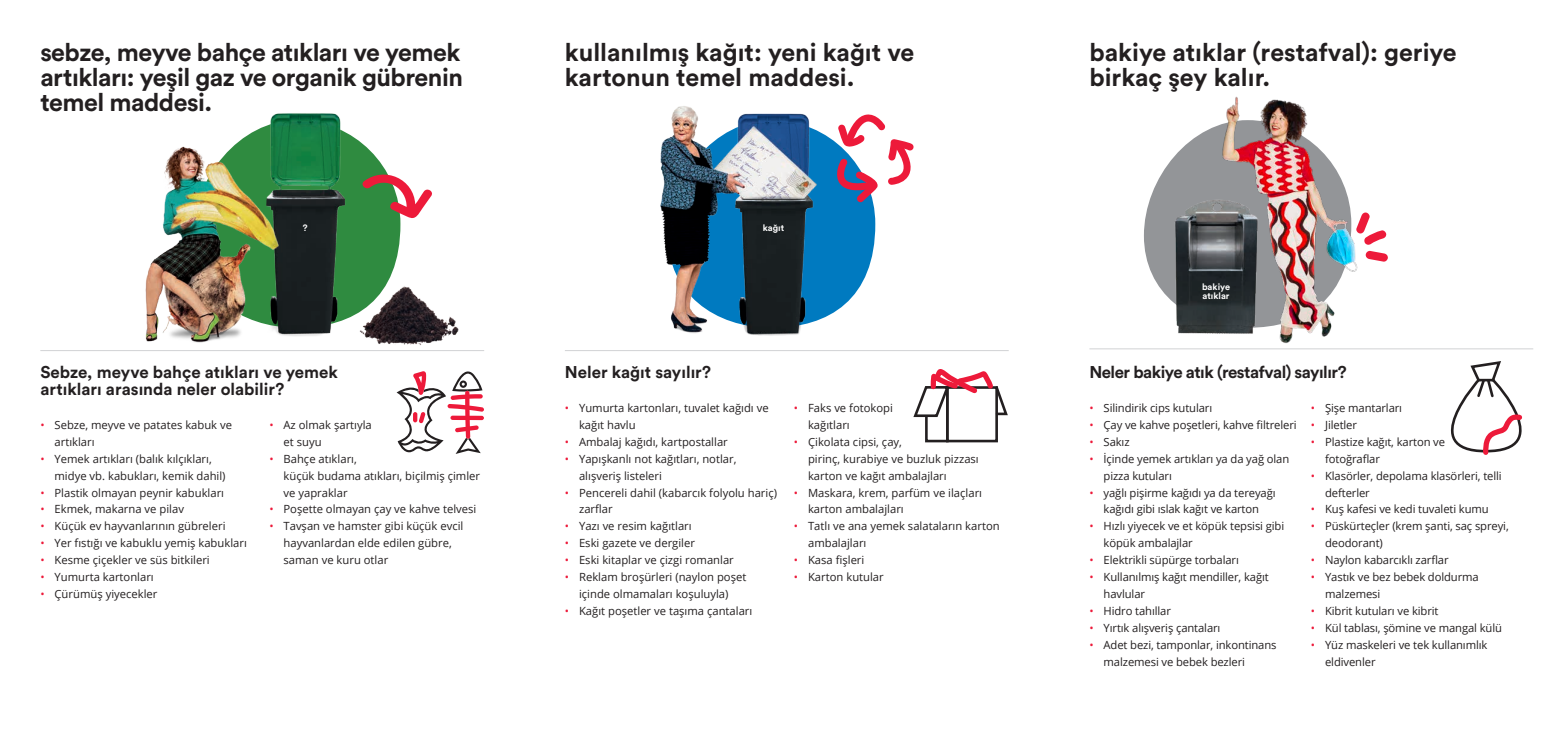
<style>
.page{position:relative;width:1563px;height:745px;background:#fff}
.page>*{position:absolute;margin:0;border:0;box-sizing:border-box;transform-origin:0 0}
.Binnenwerk_-_Titel{font:700 25px/25px "Circular Pro";color:#231f20}
.Binnenwerk_-_Paragra{font:700 16.88px/16.9px "Circular Pro";color:#231f20}
.Binnenwerk_-_Paragra-2{font:700 16.88px "Circular Pro";letter-spacing:-.03em;color:#231f20}
.t1{font:11.25px/16.9px "Open Sans";color:#231f20}
.H2_-_Subtitel{font:700 9.12px "Circular Pro";color:#fff}
.s1{color:#ed1a3a}
</style>
<div class="page">
<svg style="left:1450px;top:361px;width:72px;height:94px"></svg>
<svg style="left:913px;top:369px;width:95px;height:73px"></svg>
<svg style="left:396px;top:371px;width:88px;height:83px"></svg>
<hr style="left:565px;top:350px;width:443px;height:1px;background:#d1d2d4">
<hr style="left:40px;top:350px;width:444px;height:1px;background:#d1d2d4">
<hr style="left:1089px;top:348px;width:444px;height:1px;background:#d1d2d4">
<img style="left:660px;top:106px;width:141px;height:230px">
<svg style="left:668px;top:114px;width:246px;height:213px"></svg>
<img style="left:359px;top:313px;width:100px;height:32px">
<svg style="left:246px;top:126px;width:188px;height:201px"></svg>
<img style="left:265px;top:113px;width:82px;height:222px">
<img style="left:145px;top:136px;width:174px;height:207px">
<svg style="left:1144px;top:134px;width:244px;height:164px"></svg>
<img style="left:1201px;top:96px;width:182px;height:254px">
<img style="left:1169px;top:195px;width:94px;height:146px">
<p class="Binnenwerk_-_Titel" style="left:40px;top:38px;width:424px;text-align:justify">sebze, meyve bahçe atıkları ve yemek artıkları: yeşil gaz ve organik gübrenin temel maddesi.</p>
<p class="Binnenwerk_-_Titel" style="left:565px;top:38px;width:351px">kullanılmış kağıt: yeni kağıt ve kartonun temel maddesi.</p>
<p class="H2_-_Subtitel" style="left:303px;top:221px;width:6px">?</p>
<p class="H2_-_Subtitel" style="left:763px;top:221px;width:23px">kağıt</p>
<p class="Binnenwerk_-_Paragra" style="left:40px;top:363px;width:299px">Sebze, meyve bahçe atıkları ve yemek artıkları arasında neler olabilir?</p>
<p class="t1" style="left:55px;top:416px;width:179px;text-indent:-14px"><span class="s1">•</span> Sebze, meyve ve patates kabuk ve artıkları</p>
<p class="t1" style="left:55px;top:449px;width:173px;text-indent:-14px"><span class="s1">•</span> Yemek artıkları (balık kılçıkları, midye vb. kabukları, kemik dahil)</p>
<p class="t1" style="left:40px;top:483px;width:185px"><span class="s1">•</span> Plastik olmayan peynir kabukları</p>
<p class="t1" style="left:40px;top:500px;width:145px"><span class="s1">•</span> Ekmek, makarna ve pilav</p>
<p class="t1" style="left:40px;top:517px;width:187px"><span class="s1">•</span> Küçük ev hayvanlarının gübreleri</p>
<p class="t1" style="left:40px;top:534px;width:208px"><span class="s1">•</span> Yer fıstığı ve kabuklu yemiş kabukları</p>
<p class="t1" style="left:40px;top:551px;width:171px"><span class="s1">•</span> Kesme çiçekler ve süs bitkileri</p>
<p class="t1" style="left:40px;top:568px;width:115px"><span class="s1">•</span> Yumurta kartonları</p>
<p class="t1" style="left:40px;top:584px;width:119px"><span class="s1">•</span> Çürümüş yiyecekler</p>
<p class="t1" style="left:283px;top:416px;width:90px;text-indent:-14px"><span class="s1">•</span> Az olmak şartıyla et suyu</p>
<p class="t1" style="left:283px;top:449px;width:198px;text-indent:-14px"><span class="s1">•</span> Bahçe atıkları,<br>küçük budama atıkları, biçilmiş çimler ve yapraklar</p>
<p class="t1" style="left:269px;top:500px;width:209px"><span class="s1">•</span> Poşette olmayan çay ve kahve telvesi</p>
<p class="t1" style="left:283px;top:517px;width:181px;text-indent:-14px"><span class="s1">•</span> Tavşan ve hamster gibi küçük evcil hayvanlardan elde edilen gübre, saman ve kuru otlar</p>
<p class="Binnenwerk_-_Paragra" style="left:565px;top:363px;width:148px">Neler kağıt sayılır?</p>
<p class="t1" style="left:579px;top:399px;width:191px;text-indent:-14px"><span class="s1">•</span> Yumurta kartonları, tuvalet kağıdı ve kağıt havlu</p>
<p class="t1" style="left:565px;top:433px;width:164px"><span class="s1">•</span> Ambalaj kağıdı, kartpostallar</p>
<p class="t1" style="left:579px;top:449px;width:159px;text-indent:-14px"><span class="s1">•</span> Yapışkanlı not kağıtları, notlar, alışveriş listeleri</p>
<p class="t1" style="left:579px;top:483px;width:200px;text-indent:-14px"><span class="s1">•</span> Pencereli dahil (kabarcık folyolu hariç) zarflar</p>
<p class="t1" style="left:565px;top:517px;width:128px"><span class="s1">•</span> Yazı ve resim kağıtları</p>
<p class="t1" style="left:565px;top:534px;width:132px"><span class="s1">•</span> Eski gazete ve dergiler</p>
<p class="t1" style="left:565px;top:551px;width:170px"><span class="s1">•</span> Eski kitaplar ve çizgi romanlar</p>
<p class="t1" style="left:565px;top:568px;width:183px;text-align:center"><span class="s1">•</span> Reklam broşürleri (naylon poşet içinde olmamaları koşuluyla)</p>
<p class="t1" style="left:565px;top:601px;width:189px"><span class="s1">•</span> Kağıt poşetler ve taşıma çantaları</p>
<p class="t1" style="left:808px;top:399px;width:86px;text-indent:-14px"><span class="s1">•</span> Faks ve fotokopi kağıtları</p>
<p class="t1" style="left:808px;top:433px;width:172px;text-indent:-14px"><span class="s1">•</span> Çikolata cipsi, çay,<br>pirinç, kurabiye ve buzluk pizzası karton ve kağıt ambalajları</p>
<p class="t1" style="left:808px;top:483px;width:175px;text-indent:-14px"><span class="s1">•</span> Maskara, krem, parfüm ve ilaçları karton ambalajları</p>
<p class="t1" style="left:808px;top:517px;width:193px;text-indent:-14px"><span class="s1">•</span> Tatlı ve ana yemek salataların karton ambalajları</p>
<p class="t1" style="left:794px;top:551px;width:72px"><span class="s1">•</span> Kasa fişleri</p>
<p class="t1" style="left:794px;top:568px;width:91px"><span class="s1">•</span> Karton kutular</p>
<p class="Binnenwerk_-_Titel" style="left:1089px;top:38px;width:369px">bakiye atıklar (restafval): geriye birkaç şey kalır.</p>
<p class="H2_-_Subtitel" style="left:1202px;top:280px;width:30px">bakiye</p>
<p class="H2_-_Subtitel" style="left:1202px;top:289px;width:28px">atıklar</p>
<p class="Binnenwerk_-_Paragra-2" style="left:1089px;top:360px;width:259px">Neler bakiye atık (restafval) sayılır?</p>
<p class="t1" style="left:1089px;top:399px;width:124px"><span class="s1">•</span> Silindirik cips kutuları</p>
<p class="t1" style="left:1089px;top:416px;width:209px"><span class="s1">•</span> Çay ve kahve poşetleri, kahve filtreleri</p>
<p class="t1" style="left:1089px;top:433px;width:42px"><span class="s1">•</span> Sakız</p>
<p class="t1" style="left:1103px;top:449px;width:187px;text-indent:-14px"><span class="s1">•</span> İçinde yemek artıkları ya da yağ olan pizza kutuları</p>
<p class="t1" style="left:1089px;top:483px;width:188px;text-align:center"><span class="s1">•</span> yağlı pişirme kağıdı ya da tereyağı kağıdı gibi ıslak kağıt ve karton</p>
<p class="t1" style="left:1103px;top:517px;width:182px;text-indent:-14px"><span class="s1">•</span> Hızlı yiyecek ve et köpük tepsisi gibi köpük ambalajlar</p>
<p class="t1" style="left:1089px;top:551px;width:151px"><span class="s1">•</span> Elektrikli süpürge torbaları</p>
<p class="t1" style="left:1103px;top:568px;width:167px;text-indent:-14px"><span class="s1">•</span> Kullanılmış kağıt mendiller, kağıt havlular</p>
<p class="t1" style="left:1089px;top:601px;width:83px"><span class="s1">•</span> Hidro tahıllar</p>
<p class="t1" style="left:1089px;top:618px;width:133px"><span class="s1">•</span> Yırtık alışveriş çantaları</p>
<p class="t1" style="left:1103px;top:635px;width:174px;text-indent:-14px"><span class="s1">•</span> Adet bezi, tamponlar, inkontinans malzemesi ve bebek bezleri</p>
<p class="t1" style="left:1311px;top:399px;width:93px"><span class="s1">•</span> Şişe mantarları</p>
<p class="t1" style="left:1311px;top:416px;width:48px"><span class="s1">•</span> Jiletler</p>
<p class="t1" style="left:1325px;top:433px;width:121px;text-indent:-14px"><span class="s1">•</span> Plastize kağıt, karton ve fotoğraflar</p>
<p class="t1" style="left:1325px;top:466px;width:178px;text-indent:-14px"><span class="s1">•</span> Klasörler, depolama klasörleri, telli defterler</p>
<p class="t1" style="left:1311px;top:500px;width:179px"><span class="s1">•</span> Kuş kafesi ve kedi tuvaleti kumu</p>
<p class="t1" style="left:1325px;top:517px;width:185px;text-indent:-14px"><span class="s1">•</span> Püskürteçler (krem şanti, saç spreyi, deodorant)</p>
<p class="t1" style="left:1311px;top:551px;width:139px"><span class="s1">•</span> Naylon kabarcıklı zarflar</p>
<p class="t1" style="left:1325px;top:568px;width:155px;text-indent:-14px"><span class="s1">•</span> Yastık ve bez bebek doldurma malzemesi</p>
<p class="t1" style="left:1311px;top:601px;width:129px"><span class="s1">•</span> Kibrit kutuları ve kibrit</p>
<p class="t1" style="left:1311px;top:618px;width:193px"><span class="s1">•</span> Kül tablası, şömine ve mangal külü</p>
<p class="t1" style="left:1325px;top:635px;width:164px;text-indent:-14px"><span class="s1">•</span> Yüz maskeleri ve tek kullanımlık eldivenler</p>
</div>
